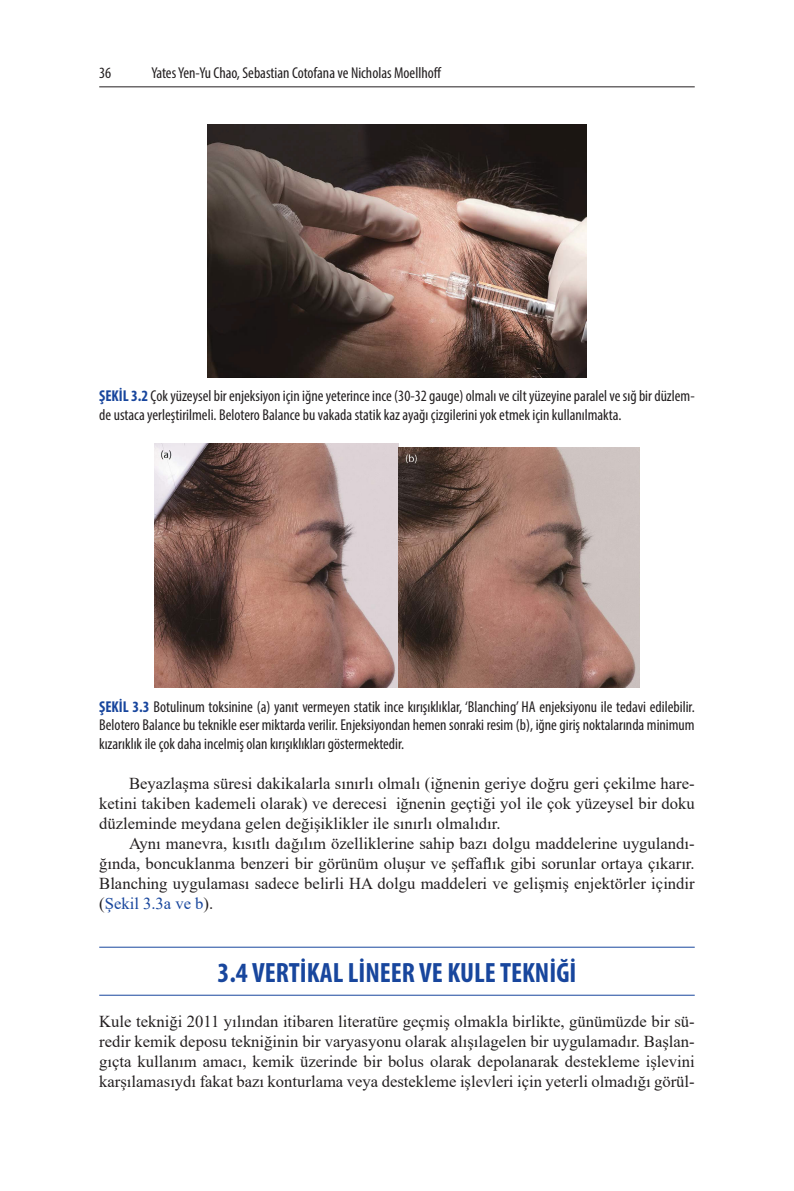
<style>
.page{position:relative;width:794px;height:1191px;background:#fff}
.page>*{position:absolute;margin:0;border:0;box-sizing:border-box;transform-origin:0 0}
.t1{font:700 condensed 28px "Myriad Pro";color:#18469d}
.t2{font:16.62px/19.9px "Times New Roman";color:#231f20;text-align:justify}
.t3{font:condensed 15.75px/18.9px "Myriad Pro";color:#231f20}
.s1{font-weight:700;color:#18469d}
.s2{color:#18469d}
</style>
<div class="page">
<hr style="left:99px;top:86px;width:595px;height:1px;background:#231f20">
<hr style="left:99px;top:946px;width:595px;height:1px;background:#18469d">
<hr style="left:99px;top:994px;width:595px;height:1px;background:#18469d">
<img style="left:207px;top:124px;width:380px;height:253px">
<img style="left:155px;top:443px;width:244px;height:244px">
<img style="left:399px;top:447px;width:240px;height:240px">
<p class="t3" style="left:99px;top:63px;width:14px">36</p>
<p class="t3" style="left:151px;top:63px;width:292px">Yates Yen-Yu Chao, Sebastian Cotofana ve Nicholas Moellhoff</p>
<p class="t3" style="left:99px;top:386px;width:597px"><span class="s1">ŞEKİL 3.2</span> Çok yüzeysel bir enjeksiyon için iğne yeterince ince (30-32 gauge) olmalı ve cilt yüzeyine paralel ve sığ bir düzlem&shy;de ustaca yerleştirilmeli. Belotero Balance bu vakada statik kaz ayağı çizgilerini yok etmek için kullanılmakta.</p>
<p class="t3" style="left:99px;top:696px;width:597px;text-align:justify"><span class="s1">ŞEKİL 3.3</span> Botulinum toksinine (a) yanıt vermeyen statik ince kırışıklıklar, ‘Blanching’ HA enjeksiyonu ile tedavi edilebilir.<br>Belotero Balance bu teknikle eser miktarda verilir. Enjeksiyondan hemen sonraki resim (b), iğne giriş noktalarında minimum kızarıklık ile çok daha incelmiş olan kırışıklıkları göstermektedir.</p>
<p class="t2" style="left:99px;top:773px;width:597px;text-indent:30px">Beyazlaşma süresi dakikalarla sınırlı olmalı (iğnenin geriye doğru geri çekilme hare&shy;ketini takiben kademeli olarak) ve derecesi iğnenin geçtiği yol ile çok yüzeysel bir doku düzleminde meydana gelen değişiklikler ile sınırlı olmalıdır.</p>
<p class="t2" style="left:99px;top:833px;width:597px;text-indent:30px">Aynı manevra, kısıtlı dağılım özelliklerine sahip bazı dolgu maddelerine uygulandı&shy;ğında, boncuklanma benzeri bir görünüm oluşur ve şeffaflık gibi sorunlar ortaya çıkarır.<br>Blanching uygulaması sadece belirli HA dolgu maddeleri ve gelişmiş enjektörler içindir (<span class="s2">Şekil 3.3a ve b</span>).</p>
<h1 class="t1" style="left:217px;top:955px;width:360px">3.4 VERTİKAL LİNEER VE KULE TEKNİĞİ</h1>
<p class="t2" style="left:99px;top:1011px;width:597px">Kule tekniği 2011 yılından itibaren literatüre geçmiş olmakla birlikte, günümüzde bir sü&shy;redir kemik deposu tekniğinin bir varyasyonu olarak alışılagelen bir uygulamadır. Başlan&shy;gıçta kullanım amacı, kemik üzerinde bir bolus olarak depolanarak destekleme işlevini karşılamasıydı fakat bazı konturlama veya destekleme işlevleri için yeterli olmadığı görül-</p>
</div>
